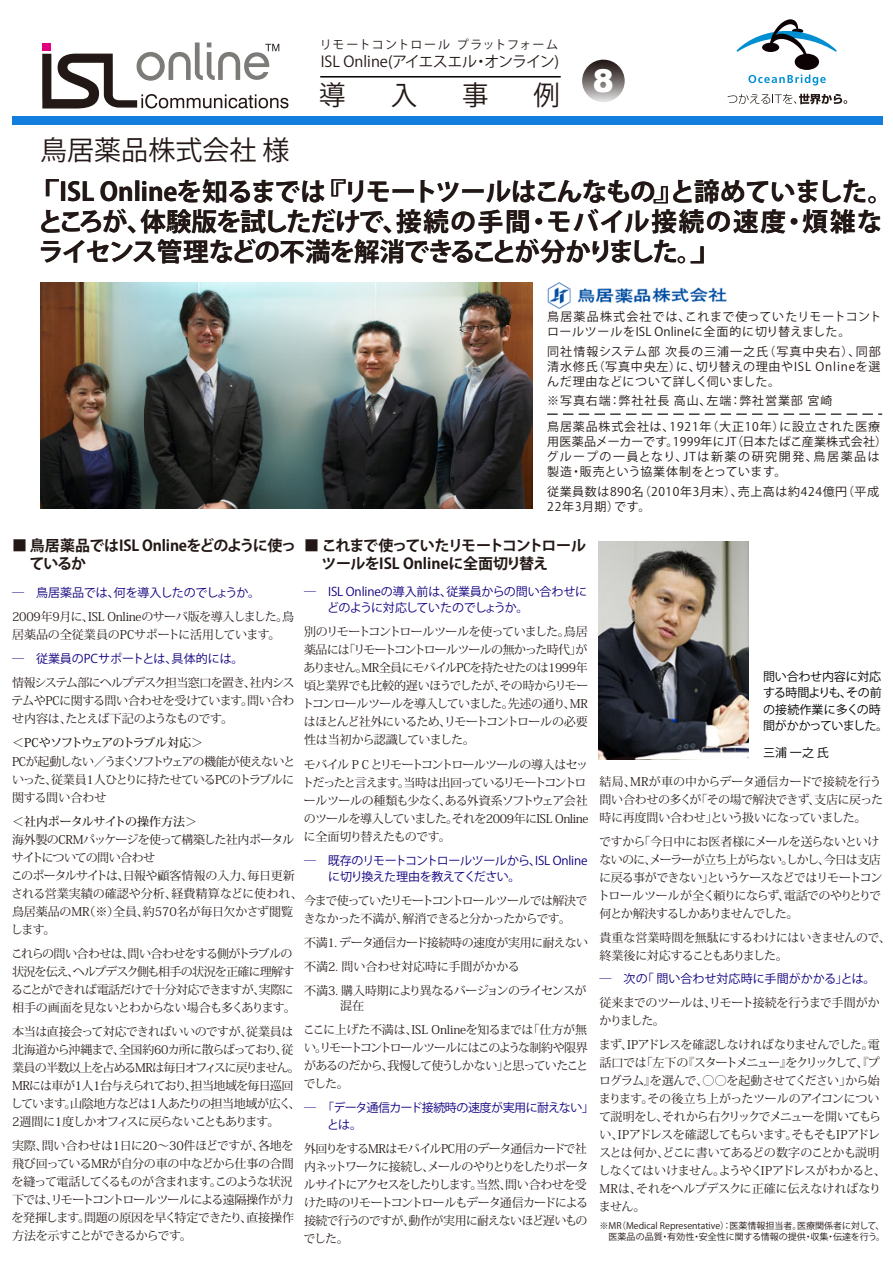
<style>
.page{position:relative;width:893px;height:1263px;background:#fff}
.page>*{position:absolute;margin:0;border:0;box-sizing:border-box;transform-origin:0 0}
.t1{font:900 31.5px "Arial";color:#fff}
.t2{font:27px "Koz Go Pro";color:#231815}
.t3{font:700 25.5px/30px "Koz Go Pro";letter-spacing:-.035em;color:#231815;scale:1.5 1}
.t4{font:700 15px/18px "Koz Go Pro";letter-spacing:-.035em;color:#231815}
.t5{font:15px "Koz Go Pro";letter-spacing:-.02em;color:#231815}
.t6{font:12px/18px "Koz Min Pro";letter-spacing:-.055em;color:#231815}
.t7{font:12px/15px "Koz Go Pro";letter-spacing:.055em;color:#231815}
.t8{font:12px/18px "Koz Min Pro";letter-spacing:-.085em;color:#231815}
.t9{font:12px/16.5px "Koz Go Pro";letter-spacing:-.03em;color:#10007f}
.t10{font:12px/24px "Koz Min Pro";letter-spacing:-.03em;color:#231815}
.t11{font:12px/18px "Koz Min Pro";letter-spacing:-.015em;color:#231815}
.t12{font:12px/16.5px "Koz Go Pro";letter-spacing:-.01em;color:#10007f}
.t13{font:12px/16.5px "Koz Go Pro";letter-spacing:-.02em;color:#000}
.t14{font:12px "Koz Go Pro";color:#10007f}
.t15{font:12px/18px "Koz Min Pro";letter-spacing:-.035em;color:#231815}
.t16{font:12px "Koz Go Pro";letter-spacing:.075em;color:#231815}
.t17{font:12px "Koz Go Pro";letter-spacing:.08em;color:#231815}
.t18{font:500 12px "Koz Min Pro";letter-spacing:-.1em;color:#231815}
.t19{font:500 12px "Koz Min Pro";letter-spacing:-.02em;color:#231815}
.t20{font:9px/10.8px "Koz Go Pro";color:#231815}
</style>
<div class="page">
<img style="left:547px;top:282px;width:180px;height:27px">
<img style="left:40px;top:282px;width:493px;height:227px">
<div style="left:12px;top:116px;width:870px;height:8px;background:#127ddd"></div>
<hr style="left:320px;top:76px;width:241px;height:2px;background:#000">
<svg style="left:748px;top:74px;width:78px;height:11px"></svg>
<svg style="left:736px;top:19px;width:101px;height:43px"></svg>
<div style="left:795px;top:54px;width:24px;height:16px;background:#0c0103;border-radius:50%"></div>
<svg style="left:728px;top:94px;width:119px;height:10px"></svg>
<svg style="left:42px;top:43px;width:246px;height:66px"></svg>
<div style="left:582px;top:60px;width:43px;height:42px;background:linear-gradient(to bottom,#160a07,#d8d7d7);border-radius:21px"></div>
<img style="left:598px;top:541px;width:150px;height:219px">
<svg style="left:547px;top:414px;width:335px;height:1px"></svg>
<h2 class="t2" style="left:40px;top:133px;width:251px">鳥居薬品株式会社 様</h2>
<p class="t17" style="left:320px;top:36px;width:240px">リモートコントロールプラットフォーム</p>
<p class="t5" style="left:321px;top:51px;width:240px">ISL Online(アイエスエル・オンライン)</p>
<h2 class="t2" style="left:319px;top:78px;width:242px">導　 入　 事　 例</h2>
<h1 class="t1" style="left:593px;top:58px;width:23px">8</h1>
<h3 class="t3" style="left:38px;top:178px;width:572px;text-indent:-16px">「ISL Onlineを知るまでは『リモートツールはこんなもの』と諦めていました。ところが、体験版を試しただけで、接続の手間・モバイル接続の速度・煩雑なライセンス管理などの不満を解消できることが分かりました。」</h3>
<p class="t7" style="left:547px;top:310px;width:336px">鳥居薬品株式会社では、これまで使っていたリモートコントロールツールをISL Onlineに全面的に切り替えました。</p>
<p class="t7" style="left:547px;top:344px;width:335px;text-align:justify">同社情報システム部 次長の三浦一之氏（写真中央右）、同部清水修氏（写真中央左）に、切り替えの理由やISL Onlineを選んだ理由などについて詳しく伺いました。</p>
<p class="t16" style="left:547px;top:393px;width:287px">※写真右端：弊社社長 高山、左端：弊社営業部 宮崎</p>
<p class="t7" style="left:546px;top:420px;width:342px">鳥居薬品株式会社は、1921年（大正10年）に設立された医療用医薬品メーカーです。1999年にJT（日本たばこ産業株式会社）グループの一員となり、JTは新薬の研究開発、鳥居薬品は製造・販売という協業体制をとっています。</p>
<p class="t7" style="left:547px;top:484px;width:333px">従業員数は890名（2010年3月末）、売上高は約424億円（平成<br>22年3月期）です。</p>
<p class="t4" style="left:12px;top:537px;width:285px">■ 鳥居薬品ではISL Onlineをどのように使っ　 ているか</p>
<p class="t9" style="left:12px;top:585px;width:250px">―　鳥居薬品では、何を導入したのでしょうか。</p>
<p class="t11" style="left:12px;top:608px;width:284px">2009年9月に、ISL Onlineのサーバ版を導入しました。鳥居薬品の全従業員のPCサポートに活用しています。</p>
<p class="t14" style="left:12px;top:651px;width:239px">―　従業員のPCサポートとは、具体的には。　</p>
<p class="t6" style="left:12px;top:674px;width:284px;text-align:justify">情報システム部にヘルプデスク担当窓口を置き、社内システムやPCに関する問い合わせを受けています。問い合わせ内容は、たとえば下記のようなものです。</p>
<p class="t18" style="left:12px;top:734px;width:193px">＜PCやソフトウェアのトラブル対応＞</p>
<p class="t6" style="left:12px;top:752px;width:285px;text-align:justify">PCが起動しない／うまくソフトウェアの機能が使えないといった、従業員1人ひとりに持たせているPCのトラブルに関する問い合わせ</p>
<p class="t19" style="left:12px;top:812px;width:187px">＜社内ポータルサイトの操作方法＞</p>
<p class="t6" style="left:11px;top:830px;width:293px">海外製のCRMパッケージを使って構築した社内ポータルサイトについての問い合わせ<br>このポータルサイトは、日報や顧客情報の入力、毎日更新される営業実績の確認や分析、経費精算などに使われ、鳥居薬品のMR（※）全員、約570名が毎日欠かさず閲覧します。</p>
<p class="t6" style="left:11px;top:944px;width:286px">これらの問い合わせは、問い合わせをする側がトラブルの状況を伝え、ヘルプデスク側も相手の状況を正確に理解することができれば電話だけで十分対応できますが、実際に相手の画面を見ないとわからない場合も多くあります。</p>
<p class="t6" style="left:11px;top:1022px;width:291px">本当は直接会って対応できればいいのですが、従業員は北海道から沖縄まで、全国約60カ所に散らばっており、従業員の半数以上を占めるMRは毎日オフィスに戻りません。<br>MRには車が1人1台与えられており、担当地域を毎日巡回しています。山陰地方などは1人あたりの担当地域が広く、<br>2週間に1度しかオフィスに戻らないこともあります。</p>
<p class="t6" style="left:12px;top:1136px;width:284px">実際、問い合わせは1日に20～30件ほどですが、各地を飛び回っているMRが自分の車の中などから仕事の合間を縫って電話してくるものが含まれます。このような状況下では、リモートコントロールツールによる遠隔操作が力を発揮します。問題の原因を早く特定できたり、直接操作方法を示すことができるからです。</p>
<p class="t4" style="left:304px;top:537px;width:284px">■ これまで使っていたリモートコントロール　 ツールをISL Onlineに全面切り替え</p>
<p class="t12" style="left:304px;top:584px;width:285px">―　ISL Onlineの導入前は、従業員からの問い合わせに　　どのように対応していたのでしょうか。</p>
<p class="t6" style="left:302px;top:623px;width:288px;text-align:justify">別のリモートコントロールツールを使っていました。鳥居薬品には「リモートコントロールツールの無かった時代」がありません。MR全員にモバイルPCを持たせたのは1999年頃と業界でも比較的遅いほうでしたが、その時からリモートコンロールツールを導入していました。先述の通り、MRはほとんど社外にいるため、リモートコントロールの必要性は当初から認識していました。</p>
<p class="t6" style="left:302px;top:755px;width:288px">モバイル P C とリモートコントロールツールの導入はセットだったと言えます。当時は出回っているリモートコントロールツールの種類も少なく、ある外資系ソフトウェア会社のツールを導入していました。それを2009年にISL Onlineに全面切り替えたものです。</p>
<p class="t9" style="left:304px;top:852px;width:285px">―　既存のリモートコントロールツールから、ISL Online　　に切り換えた理由を教えてください。</p>
<p class="t6" style="left:304px;top:891px;width:285px">今まで使っていたリモートコントロールツールでは解決できなかった不満が、解消できると分かったからです。</p>
<p class="t10" style="left:304px;top:930px;width:286px">不満1. データ通信カード接続時の速度が実用に耐えない不満2. 問い合わせ対応時に手間がかかる<br>不満3. 購入時期により異なるバージョンのライセンスが</p>
<p class="t6" style="left:303px;top:1020px;width:286px;text-align:justify">ここに上げた不満は、ISL Onlineを知るまでは「仕方が無い。リモートコントロールツールにはこのような制約や限界があるのだから、我慢して使うしかない」と思っていたことでした。</p>
<p class="t9" style="left:304px;top:1100px;width:291px">―　「データ通信カード接続時の速度が実用に耐えない」　　とは。</p>
<p class="t8" style="left:304px;top:1139px;width:287px">外回りをするMRはモバイルPC用のデータ通信カードで社内ネットワークに接続し、メールのやりとりをしたりポータルサイトにアクセスをしたりします。当然、問い合わせを受けた時のリモートコントロールもデータ通信カードによる接続で行うのですが、動作が実用に耐えないほど遅いものでした。</p>
<p class="t13" style="left:763px;top:668px;width:127px">問い合わせ内容に対応する時間よりも、その前の接続作業に多くの時間がかかっていました。</p>
<p class="t13" style="left:763px;top:745px;width:67px">三浦 一之 氏</p>
<p class="t6" style="left:600px;top:772px;width:285px;text-align:justify">結局、MRが車の中からデータ通信カードで接続を行う問い合わせの多くが「その場で解決できず、支店に戻った時に再度問い合わせ」という扱いになっていました。</p>
<p class="t6" style="left:598px;top:832px;width:286px">ですから「今日中にお医者様にメールを送らないといけないのに、メーラーが立ち上がらない。しかし、今日は支店に戻る事ができない」というケースなどではリモートコントロールツールが全く頼りにならず、電話でのやりとりで何とか解決するしかありませんでした。</p>
<p class="t6" style="left:600px;top:928px;width:293px">貴重な営業時間を無駄にするわけにはいきませんので、終業後に対応することもありました。</p>
<p class="t14" style="left:600px;top:970px;width:278px">―　次の「 問い合わせ対応時に手間がかかる」とは。</p>
<p class="t15" style="left:600px;top:993px;width:282px">従来までのツールは、リモート接続を行うまで手間がかかりました。</p>
<p class="t6" style="left:598px;top:1035px;width:289px">まず、IPアドレスを確認しなければなりませんでした。電話口では「左下の『スタートメニュー』をクリックして、『プログラム』を選んで、◯◯を起動させてください」から始まります。その後立ち上がったツールのアイコンについて説明をし、それから右クリックでメニューを開いてもらい、IPアドレスを確認してもらいます。そもそもIPアドレスとは何か、どこに書いてあるどの数字のことかも説明しなくてはいけません。ようやくIPアドレスがわかると、<br>MRは、それをヘルプデスクに正確に伝えなければなりません。</p>
<p class="t20" style="left:600px;top:1220px;width:287px">※MR（Medical Representative）：医薬情報担当者。医療関係者に対して、　医薬品の品質・有効性・安全性に関する情報の提供・収集・伝達を行う。</p>
</div>
